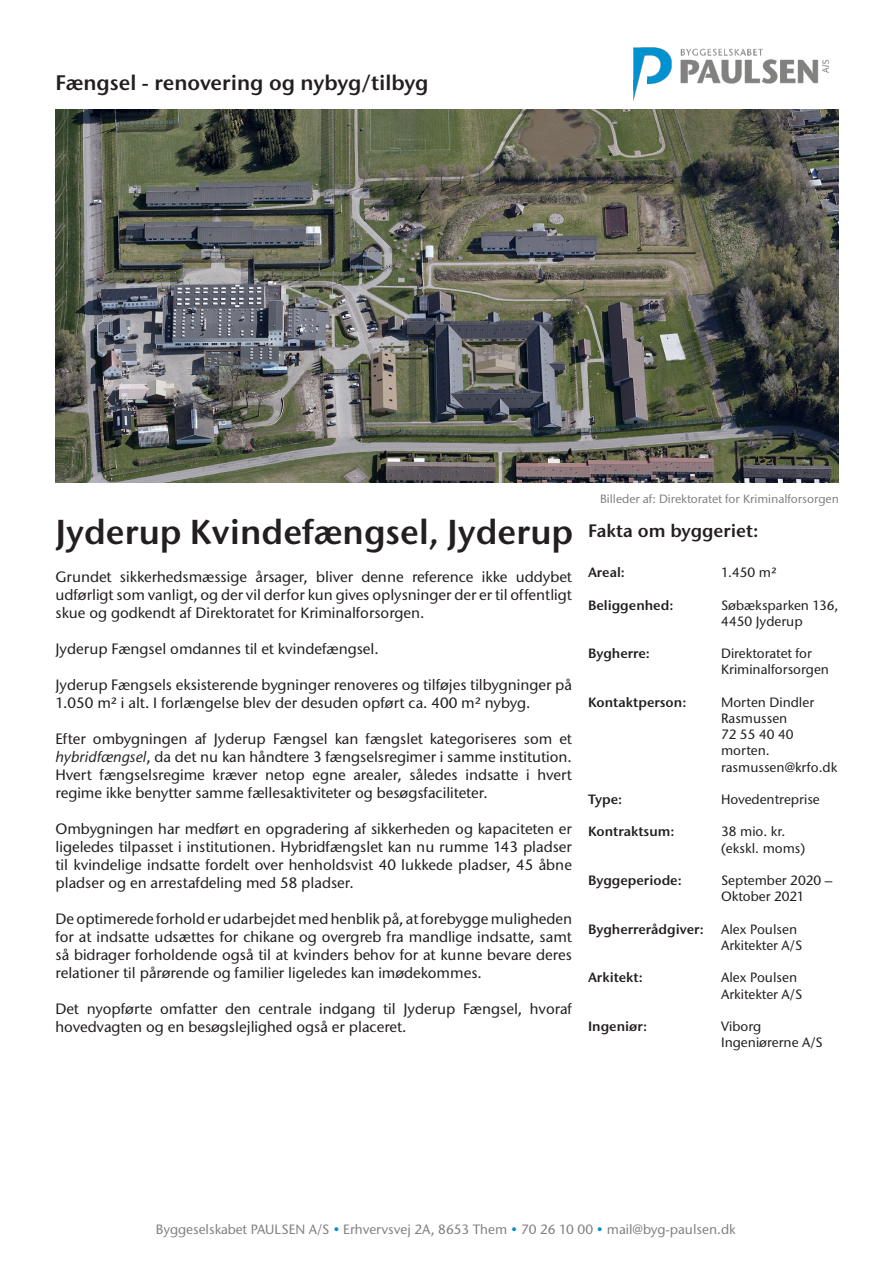
<style>
.page{position:relative;width:893px;height:1263px;background:#fff}
.page>*{position:absolute;margin:0;border:0;box-sizing:border-box;transform-origin:0 0}
.t1{font:600 34.5px "Stone Sans ITC Std";color:#231f20}
.t2{font:600 21px "Stone Sans ITC Std";color:#231f20}
.t3{font:600 18px "Stone Sans ITC Std";color:#231f20}
.t4{font:500 15px/18px "Stone Sans ITC Std";color:#231f20;text-align:justify}
.t5{font:500 13.5px/16.2px "Stone Sans ITC Std";color:#231f20}
.t6{font:600 13.5px "Stone Sans ITC Std";color:#231f20}
.t7{font:500 13.5px "Stone Sans ITC Std";color:#808180}
.t8{font:500 12px "Stone Sans ITC Std";color:#808180}
.s1{font-style:italic}
.s2{color:#0091cf}
</style>
<div class="page">
<img style="left:633px;top:47px;width:197px;height:54px">
<img style="left:56px;top:109px;width:783px;height:374px">
<p class="t2" style="left:56px;top:69px;width:374px">Fængsel - renovering og nybyg/tilbyg</p>
<p class="t8" style="left:600px;top:491px;width:240px">Billeder af: Direktoratet for Kriminalforsorgen</p>
<p class="t1" style="left:56px;top:510px;width:519px">Jyderup Kvindefængsel, Jyderup</p>
<p class="t3" style="left:588px;top:519px;width:172px">Fakta om byggeriet:</p>
<p class="t5" style="left:721px;top:564px;width:57px">1.450 m²</p>
<p class="t5" style="left:721px;top:597px;width:119px">Søbæksparken 136,</p>
<p class="t5" style="left:721px;top:613px;width:83px">4450 Jyderup</p>
<p class="t5" style="left:721px;top:645px;width:109px">Direktoratet for<br>Kriminalforsorgen</p>
<p class="t5" style="left:721px;top:694px;width:95px">Morten Dindler<br>Rasmussen</p>
<p class="t5" style="left:721px;top:726px;width:74px">72 55 40 40</p>
<p class="t5" style="left:721px;top:742px;width:118px">morten. rasmussen@krfo.dk</p>
<p class="t5" style="left:721px;top:791px;width:100px">Hovedentreprise</p>
<p class="t5" style="left:721px;top:823px;width:86px">38 mio. kr. (ekskl. moms)</p>
<p class="t5" style="left:721px;top:872px;width:113px">September 2020 –</p>
<p class="t5" style="left:721px;top:888px;width:85px">Oktober 2021</p>
<p class="t5" style="left:721px;top:921px;width:83px">Alex Poulsen<br>Arkitekter A/S</p>
<p class="t5" style="left:721px;top:969px;width:83px">Alex Poulsen<br>Arkitekter A/S</p>
<p class="t5" style="left:721px;top:1018px;width:103px">Viborg<br>Ingeniørerne A/S</p>
<p class="t6" style="left:588px;top:564px;width:38px">Areal:</p>
<p class="t6" style="left:588px;top:596px;width:87px">Beliggenhed:</p>
<p class="t6" style="left:588px;top:645px;width:64px">Bygherre:</p>
<p class="t6" style="left:588px;top:694px;width:100px">Kontaktperson:</p>
<p class="t4" style="left:56px;top:567px;width:518px">Grundet sikkerhedsmæssige årsager, bliver denne reference ikke uddybet udførligt som vanligt, og der vil derfor kun gives oplysninger der er til offentligt skue og godkendt af Direktoratet for Kriminalforsorgen.</p>
<p class="t4" style="left:56px;top:639px;width:325px">Jyderup Fængsel omdannes til et kvindefængsel.</p>
<p class="t4" style="left:56px;top:675px;width:518px">Jyderup Fængsels eksisterende bygninger renoveres og tilføjes tilbygninger på<br>1.050 m² i alt. I forlængelse blev der desuden opført ca. 400 m² nybyg.</p>
<p class="t4" style="left:56px;top:729px;width:518px">Efter ombygningen af Jyderup Fængsel kan fængslet kategoriseres som et <span class="s1">hybridfængsel</span>, da det nu kan håndtere 3 fængselsregimer i samme institution.<br>Hvert fængselsregime kræver netop egne arealer, således indsatte i hvert regime ikke benytter samme fællesaktiviteter og besøgsfaciliteter.</p>
<p class="t4" style="left:56px;top:819px;width:518px">Ombygningen har medført en opgradering af sikkerheden og kapaciteten er ligeledes tilpasset i institutionen. Hybridfængslet kan nu rumme 143 pladser til kvindelige indsatte fordelt over henholdsvist 40 lukkede pladser, 45 åbne pladser og en arrestafdeling med 58 pladser.</p>
<p class="t4" style="left:56px;top:909px;width:518px">De optimerede forhold er udarbejdet med henblik på, at forebygge muligheden for at indsatte udsættes for chikane og overgreb fra mandlige indsatte, samt så bidrager forholdende også til at kvinders behov for at kunne bevare deres relationer til pårørende og familier ligeledes kan imødekommes.</p>
<p class="t4" style="left:56px;top:999px;width:518px">Det nyopførte omfatter den centrale indgang til Jyderup Fængsel, hvoraf hovedvagten og en besøgslejlighed også er placeret.</p>
<p class="t6" style="left:588px;top:791px;width:36px">Type:</p>
<p class="t6" style="left:588px;top:823px;width:88px">Kontraktsum:</p>
<p class="t6" style="left:588px;top:872px;width:95px">Byggeperiode:</p>
<p class="t6" style="left:588px;top:920px;width:117px">Bygherrerådgiver:</p>
<p class="t6" style="left:588px;top:969px;width:56px">Arkitekt:</p>
<p class="t6" style="left:588px;top:1018px;width:61px">Ingeniør:</p>
<p class="t7" style="left:156px;top:1221px;width:581px">Byggeselskabet PAULSEN A/S <span class="s2">•</span> Erhvervsvej 2A, 8653 Them <span class="s2">•</span> 70 26 10 00 <span class="s2">•</span> mail@byg-paulsen.dk</p>
</div>
